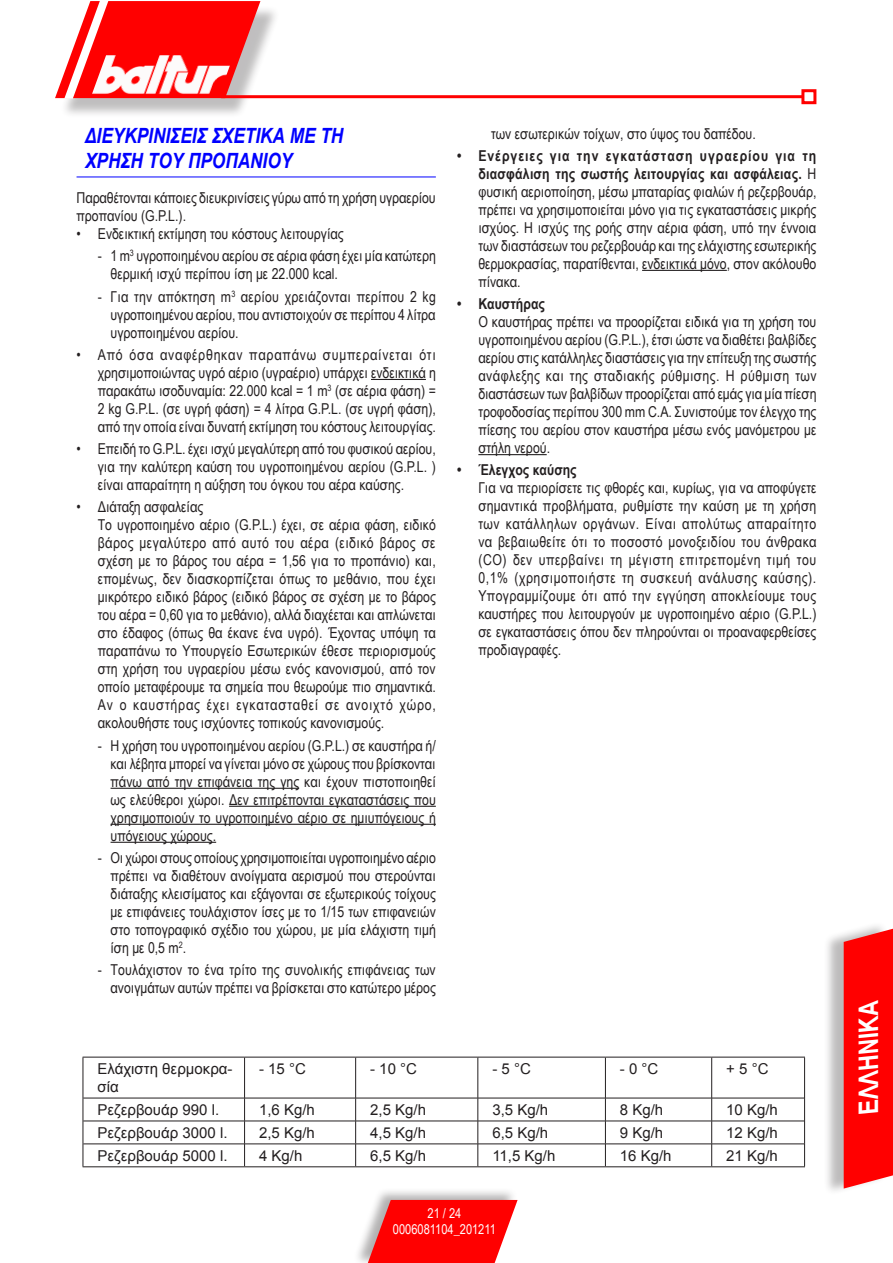
<style>
.page{position:relative;width:893px;height:1263px;background:#fff}
.page>*{position:absolute;margin:0;border:0;box-sizing:border-box;transform-origin:0 0}
.t1{font:italic 700 27px "Arial Narrow";color:#fff}
.t2{font:italic 700 21px/25.2px "Arial Narrow";color:#00f}
.t3{font:15px/18px "Arial Narrow";color:#231f20;text-align:justify}
.t4{font:15px/18px "Arial";color:#231f20}
.t5{font:700 15px "Arial Narrow";color:#231f20}
.t6{font:13.5px/16.5px "Arial Narrow";color:#fff;text-align:center}
.s1{font-weight:700}
</style>
<div class="page">
<div style="left:352px;top:1187px;width:164px;height:76px;background:#231f20;opacity:.35"></div>
<svg style="left:368px;top:1200px;width:150px;height:63px;background:#fb2323"></svg>
<div style="left:59px;top:5px;width:220px;height:113px;background:#231f20;opacity:.29"></div>
<hr style="left:221px;top:95px;width:582px;height:3px;background:#f00">
<div style="left:801px;top:89px;width:15px;height:15px;border:3px solid #f00"></div>
<svg style="left:55px;top:1px;width:205px;height:98px"></svg>
<div style="left:823px;top:920px;width:66px;height:275px;background:#231f20;opacity:.3"></div>
<div style="left:844px;top:929px;width:49px;height:259px;background:#f00"></div>
<hr style="left:77px;top:177px;width:359px;height:1px;background:#00f">
<hr style="left:371px;top:379px;width:55px;height:1px;background:#231f20">
<hr style="left:111px;top:788px;width:188px;height:1px;background:#231f20">
<hr style="left:229px;top:806px;width:207px;height:1px;background:#231f20">
<hr style="left:111px;top:824px;width:325px;height:1px;background:#231f20">
<hr style="left:111px;top:842px;width:105px;height:1px;background:#231f20">
<hr style="left:642px;top:270px;width:85px;height:1px;background:#231f20">
<hr style="left:478px;top:454px;width:69px;height:1px;background:#231f20">
<hr style="left:83px;top:1057px;width:162px;height:1px;background:#231f20">
<hr style="left:83px;top:1057px;width:1px;height:41px;background:#231f20">
<hr style="left:245px;top:1057px;width:111px;height:1px;background:#231f20">
<hr style="left:356px;top:1057px;width:122px;height:1px;background:#231f20">
<hr style="left:478px;top:1057px;width:127px;height:1px;background:#231f20">
<hr style="left:605px;top:1057px;width:107px;height:1px;background:#231f20">
<hr style="left:712px;top:1057px;width:93px;height:1px;background:#231f20">
<hr style="left:804px;top:1057px;width:1px;height:41px;background:#231f20">
<svg style="left:83px;top:1099px;width:1px;height:67px"></svg>
<svg style="left:804px;top:1098px;width:1px;height:68px"></svg>
<hr style="left:244px;top:1057px;width:1px;height:41px;background:#231f20">
<hr style="left:355px;top:1057px;width:1px;height:41px;background:#231f20">
<hr style="left:478px;top:1057px;width:1px;height:41px;background:#231f20">
<hr style="left:605px;top:1057px;width:1px;height:41px;background:#231f20">
<hr style="left:711px;top:1057px;width:1px;height:41px;background:#231f20">
<hr style="left:83px;top:1098px;width:162px;height:1px;background:#231f20">
<hr style="left:245px;top:1098px;width:111px;height:1px;background:#231f20">
<hr style="left:356px;top:1098px;width:122px;height:1px;background:#231f20">
<hr style="left:478px;top:1098px;width:127px;height:1px;background:#231f20">
<hr style="left:605px;top:1098px;width:107px;height:1px;background:#231f20">
<hr style="left:712px;top:1098px;width:92px;height:1px;background:#231f20">
<hr style="left:83px;top:1121px;width:162px;height:1px;background:#231f20">
<hr style="left:245px;top:1121px;width:111px;height:1px;background:#231f20">
<hr style="left:356px;top:1121px;width:122px;height:1px;background:#231f20">
<hr style="left:478px;top:1121px;width:127px;height:1px;background:#231f20">
<hr style="left:605px;top:1121px;width:107px;height:1px;background:#231f20">
<hr style="left:712px;top:1121px;width:92px;height:1px;background:#231f20">
<hr style="left:83px;top:1143px;width:162px;height:1px;background:#231f20">
<hr style="left:245px;top:1143px;width:111px;height:1px;background:#231f20">
<svg style="left:244px;top:1098px;width:1px;height:68px"></svg>
<hr style="left:356px;top:1143px;width:122px;height:1px;background:#231f20">
<svg style="left:355px;top:1098px;width:1px;height:68px"></svg>
<hr style="left:478px;top:1143px;width:127px;height:1px;background:#231f20">
<svg style="left:478px;top:1098px;width:1px;height:68px"></svg>
<hr style="left:605px;top:1143px;width:107px;height:1px;background:#231f20">
<svg style="left:605px;top:1098px;width:1px;height:68px"></svg>
<hr style="left:712px;top:1143px;width:92px;height:1px;background:#231f20">
<svg style="left:711px;top:1098px;width:1px;height:68px"></svg>
<hr style="left:83px;top:1166px;width:162px;height:1px;background:#231f20">
<hr style="left:245px;top:1166px;width:111px;height:1px;background:#231f20">
<hr style="left:356px;top:1166px;width:122px;height:1px;background:#231f20">
<hr style="left:478px;top:1166px;width:127px;height:1px;background:#231f20">
<hr style="left:605px;top:1166px;width:107px;height:1px;background:#231f20">
<hr style="left:712px;top:1166px;width:93px;height:1px;background:#231f20">
<h2 class="t2" style="left:85px;top:122px;width:260px">ΔΙΕΥΚΡΙΝΙΣΕΙΣ ΣΧΕΤΙΚΑ ΜΕ ΤΗ<br>ΧΡΗΣΗ ΤΟΥ ΠΡΟΠΑΝΙΟΥ</h2>
<p class="t3" style="left:77px;top:188px;width:361px">Παραθέτονται κάποιες διευκρινίσεις γύρω από τη χρήση υγραερίου προπανίου (G.P.L.).</p>
<p class="t3" style="left:77px;top:224px;width:269px">• Ενδεικτική εκτίμηση του κόστους λειτουργίας</p>
<p class="t3" style="left:111px;top:246px;width:327px;text-indent:-13px">- 1 m<sup>3</sup> υγροποιημένου αερίου σε αέρια φάση έχει μία κατώτερη θερμική ισχύ περίπου ίση με 22.000 kcal.</p>
<p class="t3" style="left:111px;top:287px;width:327px;text-indent:-13px">- Για την απόκτηση m<sup>3</sup> αερίου χρειάζονται περίπου 2 kg υγροποιημένου αερίου, που αντιστοιχούν σε περίπου 4 λίτρα υγροποιημένου αερίου.</p>
<p class="t3" style="left:98px;top:345px;width:340px;text-indent:-21px">• Από όσα αναφέρθηκαν παραπάνω συμπεραίνεται ότι χρησιμοποιώντας υγρό αέριο (υγραέριο) υπάρχει ενδεικτικά η παρακάτω ισοδυναμία: 22.000 kcal = 1 m<sup>3</sup> (σε αέρια φάση) = 2 kg G.P.L. (σε υγρή φάση) = 4 λίτρα G.P.L. (σε υγρή φάση), από την οποία είναι δυνατή εκτίμηση του κόστους λειτουργίας.</p>
<p class="t3" style="left:98px;top:439px;width:340px;text-indent:-21px">• Επειδή το G.P.L. έχει ισχύ μεγαλύτερη από του φυσικού αερίου, για την καλύτερη καύση του υγροποιημένου αερίου (G.P.L. ) είναι απαραίτητη η αύξηση του όγκου του αέρα καύσης.</p>
<p class="t3" style="left:98px;top:497px;width:340px;text-align:left;text-indent:-21px">• Διάταξη ασφαλείας<br>Το υγροποιημένο αέριο (G.P.L.) έχει, σε αέρια φάση, ειδικό βάρος μεγαλύτερο από αυτό του αέρα (ειδικό βάρος σε σχέση με το βάρος του αέρα = 1,56 για το προπάνιο) και, επομένως, δεν διασκορπίζεται όπως το μεθάνιο, που έχει μικρότερο ειδικό βάρος (ειδικό βάρος σε σχέση με το βάρος του αέρα = 0,60 για το μεθάνιο), αλλά διαχέεται και απλώνεται στο έδαφος (όπως θα έκανε ένα υγρό). Έχοντας υπόψη τα παραπάνω το Υπουργείο Εσωτερικών έθεσε περιορισμούς στη χρήση του υγραερίου μέσω ενός κανονισμού, από τον οποίο μεταφέρουμε τα σημεία που θεωρούμε πιο σημαντικά.<br>Αν ο καυστήρας έχει εγκατασταθεί σε ανοιχτό χώρο, ακολουθήστε τους ισχύοντες τοπικούς κανονισμούς.</p>
<p class="t3" style="left:111px;top:736px;width:327px;text-indent:-13px">- Η χρήση του υγροποιημένου αερίου (G.P.L.) σε καυστήρα ή/ και λέβητα μπορεί να γίνεται μόνο σε χώρους που βρίσκονται πάνω από την επιφάνεια της γης και έχουν πιστοποιηθεί ως ελεύθεροι χώροι. Δεν επιτρέπονται εγκαταστάσεις που χρησιμοποιούν το υγροποιημένο αέριο σε ημιυπόγειους ή υπόγειους χώρους.</p>
<p class="t3" style="left:111px;top:848px;width:327px;text-indent:-13px">- Οι χώροι στους οποίους χρησιμοποιείται υγροποιημένο αέριο πρέπει να διαθέτουν ανοίγματα αερισμού που στερούνται διάταξης κλεισίματος και εξάγονται σε εξωτερικούς τοίχους με επιφάνειες τουλάχιστον ίσες με το 1/15 των επιφανειών στο τοπογραφικό σχέδιο του χώρου, με μία ελάχιστη τιμή ίση με 0,5 m<sup>2</sup>.</p>
<p class="t3" style="left:98px;top:960px;width:340px;text-align:right">- Τουλάχιστον το ένα τρίτο της συνολικής επιφάνειας των ανοιγμάτων αυτών πρέπει να βρίσκεται στο κατώτερο μέρος</p>
<p class="t3" style="left:491px;top:124px;width:266px">των εσωτερικών τοίχων, στο ύψος του δαπέδου.</p>
<p class="t3" style="left:478px;top:146px;width:340px;text-indent:-21px"><span class="s1">• Ενέργειες για την εγκατάσταση υγραερίου για τη διασφάλιση της σωστής λειτουργίας και ασφάλειας.</span> Η φυσική αεριοποίηση, μέσω μπαταρίας φιαλών ή ρεζερβουάρ, πρέπει να χρησιμοποιείται μόνο για τις εγκαταστάσεις μικρής ισχύος. Η ισχύς της ροής στην αέρια φάση, υπό την έννοια των διαστάσεων του ρεζερβουάρ και της ελάχιστης εσωτερικής θερμοκρασίας, παρατίθενται, ενδεικτικά μόνο, στον ακόλουθο πίνακα.</p>
<p class="t5" style="left:457px;top:292px;width:89px">• Καυστήρας</p>
<p class="t3" style="left:478px;top:312px;width:340px">Ο καυστήρας πρέπει να προορίζεται ειδικά για τη χρήση του υγροποιημένου αερίου (G.P.L.), έτσι ώστε να διαθέτει βαλβίδες αερίου στις κατάλληλες διαστάσεις για την επίτευξη της σωστής ανάφλεξης και της σταδιακής ρύθμισης. Η ρύθμιση των διαστάσεων των βαλβίδων προορίζεται από εμάς για μία πίεση τροφοδοσίας περίπου 300 mm C.A. Συνιστούμε τον έλεγχο της πίεσης του αερίου στον καυστήρα μέσω ενός μανόμετρου με στήλη νερού.</p>
<p class="t5" style="left:457px;top:459px;width:121px">• Έλεγχος καύσης</p>
<p class="t3" style="left:478px;top:478px;width:340px">Για να περιορίσετε τις φθορές και, κυρίως, για να αποφύγετε σημαντικά προβλήματα, ρυθμίστε την καύση με τη χρήση των κατάλληλων οργάνων. Είναι απολύτως απαραίτητο να βεβαιωθείτε ότι το ποσοστό μονοξειδίου του άνθρακα (CO) δεν υπερβαίνει τη μέγιστη επιτρεπομένη τιμή του 0,1% (χρησιμοποιήστε τη συσκευή ανάλυσης καύσης).<br>Υπογραμμίζουμε ότι από την εγγύηση αποκλείουμε τους καυστήρες που λειτουργούν με υγροποιημένο αέριο (G.P.L.) σε εγκαταστάσεις όπου δεν πληρούνται οι προαναφερθείσες προδιαγραφές.</p>
<p class="t4" style="left:97px;top:1060px;width:137px">Ελάχιστη θερμοκρα&shy;σία</p>
<p class="t4" style="left:259px;top:1060px;width:48px">- 15 °C</p>
<p class="t4" style="left:370px;top:1060px;width:48px">- 10 °C</p>
<p class="t4" style="left:492px;top:1060px;width:40px">- 5 °C</p>
<p class="t4" style="left:620px;top:1060px;width:40px">- 0 °C</p>
<p class="t4" style="left:726px;top:1060px;width:44px">+ 5 °C</p>
<p class="t4" style="left:97px;top:1101px;width:123px">Ρεζερβουάρ 990 l.</p>
<p class="t4" style="left:259px;top:1101px;width:57px">1,6 Kg/h</p>
<p class="t4" style="left:370px;top:1101px;width:57px">2,5 Kg/h</p>
<p class="t4" style="left:492px;top:1101px;width:57px">3,5 Kg/h</p>
<p class="t4" style="left:620px;top:1101px;width:45px">8 Kg/h</p>
<p class="t4" style="left:726px;top:1101px;width:53px">10 Kg/h</p>
<p class="t4" style="left:97px;top:1124px;width:132px">Ρεζερβουάρ 3000 l.</p>
<p class="t4" style="left:259px;top:1124px;width:57px">2,5 Kg/h</p>
<p class="t4" style="left:370px;top:1124px;width:57px">4,5 Kg/h</p>
<p class="t4" style="left:492px;top:1124px;width:57px">6,5 Kg/h</p>
<p class="t4" style="left:620px;top:1124px;width:45px">9 Kg/h</p>
<p class="t4" style="left:726px;top:1124px;width:53px">12 Kg/h</p>
<p class="t4" style="left:97px;top:1147px;width:132px">Ρεζερβουάρ 5000 l.</p>
<p class="t4" style="left:259px;top:1147px;width:45px">4 Kg/h</p>
<p class="t4" style="left:370px;top:1147px;width:57px">6,5 Kg/h</p>
<p class="t4" style="left:492px;top:1147px;width:65px">11,5 Kg/h</p>
<p class="t4" style="left:620px;top:1147px;width:53px">16 Kg/h</p>
<p class="t4" style="left:726px;top:1147px;width:53px">21 Kg/h</p>
<p class="t6" style="left:393px;top:1204px;width:105px">21 / 24<br>0006081104_201211</p>
<h1 class="t1" style="left:848px;top:1113px;width:126px;rotate:-90deg">ΕΛΛΗΝΙΚΑ</h1>
</div>
